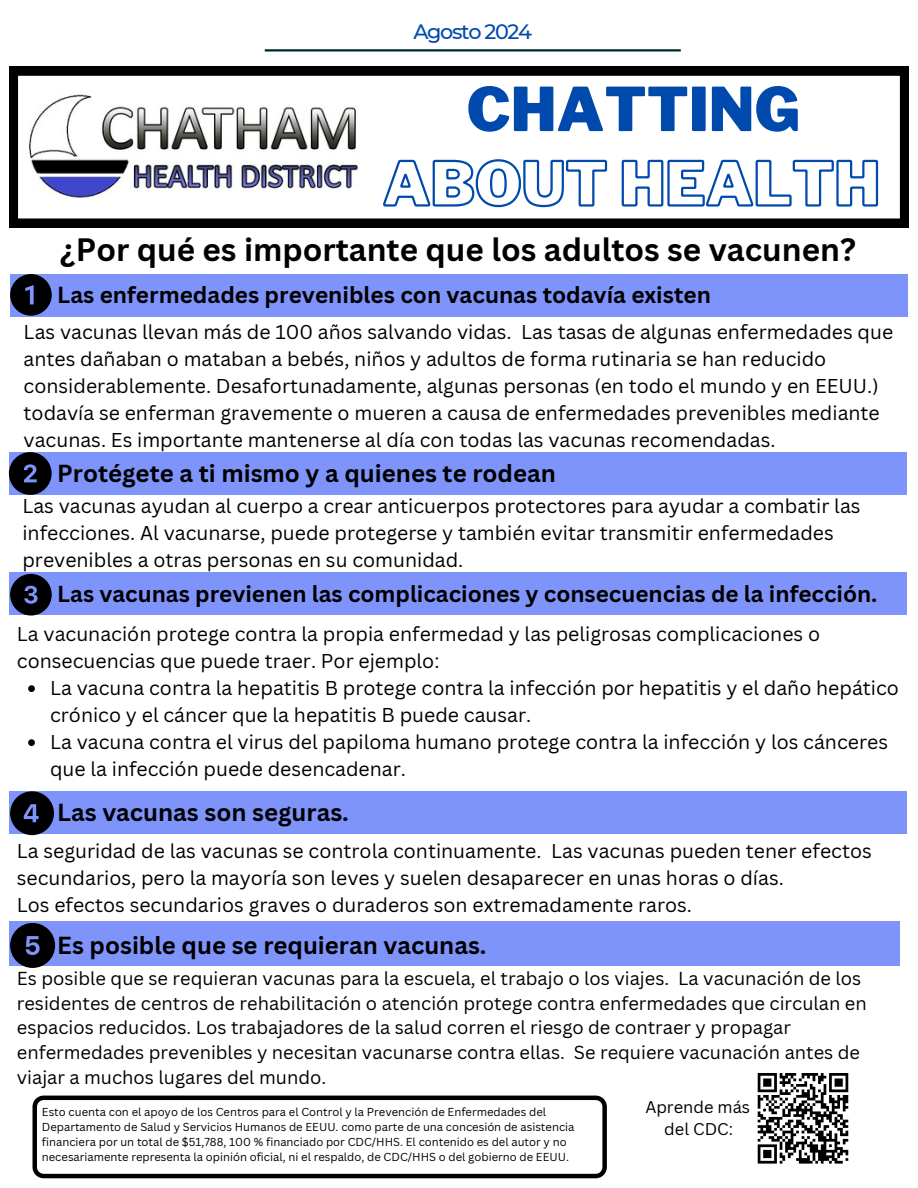
<style>
.page{position:relative;width:918px;height:1188px;background:#fff}
.page>*{position:absolute;margin:0;border:0;box-sizing:border-box;transform-origin:0 0}
.t1{font:900 60px "Libre Franklin";color:#004aad}
.t2{font:700 31.5px "Canva Sans";color:#000}
.t3{font:700 24px "Canva Sans";color:#000}
.t4{font:700 22.65px "Canva Sans";color:#000}
.t5{font:700 22.5px "Canva Sans";color:#000}
.t6{font:500 20.7px "Montserrat";letter-spacing:-.065em;color:#004aad}
.t7{font:19.5px/27px "Canva Sans";color:#000}
.t8{font:18.3px/24.8px "Canva Sans";color:#000}
.t9{font:16.5px/22.5px "Canva Sans";color:#000;text-align:center}
.t10{font:11.25px/15px "Canva Sans";color:#000}
</style>
<div class="page">
<svg style="left:9px;top:67px;width:900px;height:160px"></svg>
<hr style="left:265px;top:49px;width:416px;height:3px;background:#00272b">
<img style="left:24px;top:92px;width:337px;height:109px">
<div style="left:10px;top:274px;width:898px;height:43px;background:#7e94fa"></div>
<div style="left:9px;top:452px;width:898px;height:43px;background:#7e94fa"></div>
<div style="left:9px;top:573px;width:898px;height:42px;background:#7e94fa"></div>
<div style="left:9px;top:791px;width:898px;height:43px;background:#7e94fa"></div>
<div style="left:9px;top:921px;width:891px;height:45px;background:#7e94fa"></div>
<svg style="left:757px;top:1073px;width:92px;height:91px"></svg>
<svg style="left:10px;top:274px;width:42px;height:42px"></svg>
<svg style="left:9px;top:452px;width:43px;height:43px"></svg>
<svg style="left:10px;top:574px;width:42px;height:42px"></svg>
<svg style="left:10px;top:791px;width:44px;height:44px"></svg>
<svg style="left:10px;top:923px;width:45px;height:45px"></svg>
<svg style="left:382px;top:158px;width:497px;height:51px"></svg>
<svg style="left:28px;top:685px;width:7px;height:7px"></svg>
<svg style="left:28px;top:739px;width:7px;height:7px"></svg>
<svg style="left:32px;top:1096px;width:575px;height:82px"></svg>
<p class="t6" style="left:413px;top:19px;width:120px">Agosto 2024</p>
<h2 class="t1" style="left:467px;top:73px;width:335px">CHATTING</h2>
<h3 class="t2" style="left:60px;top:228px;width:798px">¿Por qué es importante que los adultos se vacunen?</h3>
<h5 class="t4" style="left:57px;top:279px;width:655px">Las enfermedades prevenibles con vacunas todavía existen</h5>
<p class="t7" style="left:24px;top:318px;width:871px">Las vacunas llevan más de 100 años salvando vidas. Las tasas de algunas enfermedades que antes dañaban o mataban a bebés, niños y adultos de forma rutinaria se han reducido considerablemente. Desafortunadamente, algunas personas (en todo el mundo y en EEUU.) todavía se enferman gravemente o mueren a causa de enfermedades prevenibles mediante vacunas. Es importante mantenerse al día con todas las vacunas recomendadas.</p>
<h3 class="t3" style="left:57px;top:456px;width:500px">Protégete a ti mismo y a quienes te rodean</h3>
<h1 class="t7" style="left:22px;top:492px;width:840px">Las vacunas ayudan al cuerpo a crear anticuerpos protectores para ayudar a combatir las infecciones. Al vacunarse, puede protegerse y también evitar transmitir enfermedades prevenibles a otras personas en su comunidad.</h1>
<h5 class="t5" style="left:57px;top:578px;width:822px">Las vacunas previenen las complicaciones y consecuencias de la infección.</h5>
<h5 class="t7" style="left:17px;top:620px;width:805px">La vacunación protege contra la propia enfermedad y las peligrosas complicaciones o consecuencias que puede traer. Por ejemplo:</h5>
<p class="t7" style="left:50px;top:674px;width:850px">La vacuna contra la hepatitis B protege contra la infección por hepatitis y el daño hepático crónico y el cáncer que la hepatitis B puede causar.</p>
<p class="t7" style="left:50px;top:728px;width:840px">La vacuna contra el virus del papiloma humano protege contra la infección y los cánceres que la infección puede desencadenar.</p>
<p class="t3" style="left:57px;top:795px;width:293px">Las vacunas son seguras.</p>
<p class="t7" style="left:17px;top:837px;width:856px">La seguridad de las vacunas se controla continuamente. Las vacunas pueden tener efectos secundarios, pero la mayoría son leves y suelen desaparecer en unas horas o días.<br>Los efectos secundarios graves o duraderos son extremadamente raros.</p>
<h3 class="t3" style="left:57px;top:928px;width:431px">Es posible que se requieran vacunas.</h3>
<h1 class="t8" style="left:17px;top:965px;width:851px">Es posible que se requieran vacunas para la escuela, el trabajo o los viajes. La vacunación de los residentes de centros de rehabilitación o atención protege contra enfermedades que circulan en espacios reducidos. Los trabajadores de la salud corren el riesgo de contraer y propagar enfermedades prevenibles y necesitan vacunarse contra ellas. Se requiere vacunación antes de viajar a muchos lugares del mundo.</h1>
<h3 class="t10" style="left:42px;top:1104px;width:534px">Esto cuenta con el apoyo de los Centros para el Control y la Prevención de Enfermedades del Departamento de Salud y Servicios Humanos de EEUU. como parte de una concesión de asistencia financiera por un total de $51,788, 100 % financiado por CDC/HHS. El contenido es del autor y no necesariamente representa la opinión oficial, ni el respaldo, de CDC/HHS o del gobierno de EEUU.</h3>
<h5 class="t9" style="left:645px;top:1095px;width:106px">Aprende más del CDC:</h5>
</div>
